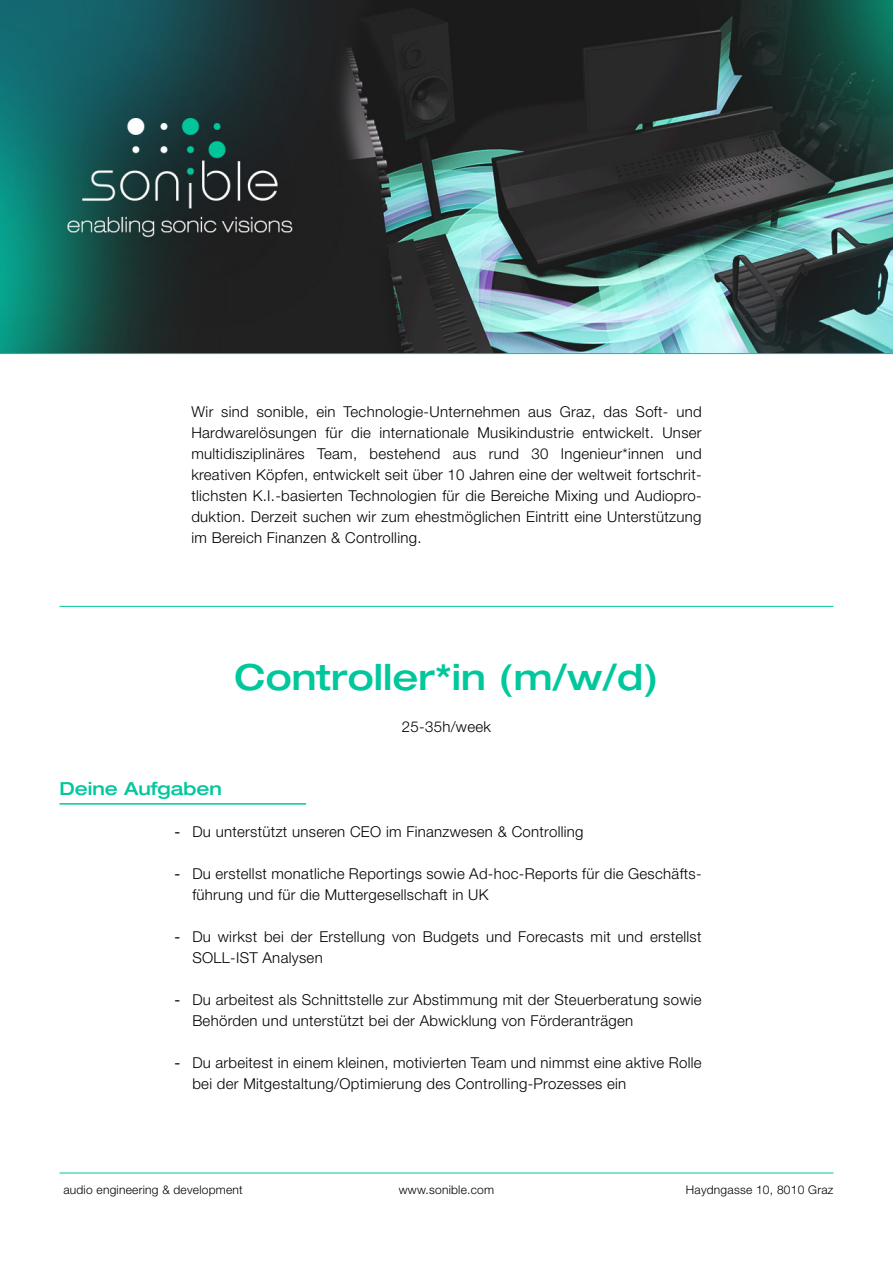
<style>
.page{position:relative;width:893px;height:1263px;background:#fff}
.page>*{position:absolute;margin:0;border:0;box-sizing:border-box;transform-origin:0 0}
.HL{font:500 expanded 36px "Helvetica Neue LT Pro";color:#00c79c}
.small_head{font:500 expanded 18px "Helvetica Neue LT Pro";color:#00c79c}
.ft{font:300 15px/21px "Helvetica Neue LT Pro";letter-spacing:.02em;color:#000}
.Fließtext{font:300 15px "Helvetica Neue LT Pro";letter-spacing:.02em;color:#000}
.t1{font:300 12px "Helvetica Neue LT Pro";letter-spacing:.02em;color:#000}
.s1{font-weight:400}
</style>
<div class="page">
<hr style="left:60px;top:1172px;width:773px;height:1px;background:#00c79c">
<img style="left:0;top:0;width:893px;height:353px">
<hr style="left:60px;top:606px;width:773px;height:1px;background:#00c79c">
<hr style="left:0;top:353px;width:893px;height:1px;background:#00c79c">
<hr style="left:60px;top:803px;width:246px;height:2px;background:#00c79c">
<p class="ft" style="left:191px;top:400px;width:512px;text-align:justify">Wir sind sonible, ein Technologie-Unternehmen aus Graz, das Soft- und Hardwarelösungen für die internationale Musikindustrie entwickelt. Unser multidisziplinäres Team, bestehend aus rund 30 Ingenieur*innen und kreativen Köpfen, entwickelt seit über 10 Jahren eine der weltweit fortschrit&shy;tlichsten K.I.-basierten Technologien für die Bereiche Mixing und Audiopro&shy;duktion. Derzeit suchen wir zum ehestmöglichen Eintritt eine Unterstützung im Bereich Finanzen &amp; Controlling.</p>
<p class="HL" style="left:235px;top:654px;width:425px">Controller*in (m/w/d)</p>
<p class="Fließtext" style="left:402px;top:717px;width:91px">25-35h/week</p>
<p class="small_head" style="left:60px;top:777px;width:164px">Deine Aufgaben</p>
<p class="ft" style="left:174px;top:820px;width:411px"><span class="s1">-</span> Du unterstützt unseren CEO im Finanzwesen &amp; Controlling</p>
<p class="ft" style="left:192px;top:862px;width:511px;text-indent:-18px"><span class="s1">-</span> Du erstellst monatliche Reportings sowie Ad-hoc-Reports für die Geschäfts&shy;führung und für die Muttergesellschaft in UK</p>
<p class="ft" style="left:192px;top:925px;width:511px;text-indent:-18px"><span class="s1">-</span> Du wirkst bei der Erstellung von Budgets und Forecasts mit und erstellst<br>SOLL-IST Analysen</p>
<p class="ft" style="left:192px;top:988px;width:511px;text-indent:-18px"><span class="s1">-</span> Du arbeitest als Schnittstelle zur Abstimmung mit der Steuerberatung sowie<br>Behörden und unterstützt bei der Abwicklung von Förderanträgen</p>
<p class="ft" style="left:192px;top:1051px;width:511px;text-indent:-18px"><span class="s1">-</span> Du arbeitest in einem kleinen, motivierten Team und nimmst eine aktive Rolle bei der Mitgestaltung/Optimierung des Controlling-Prozesses ein</p>
<p class="t1" style="left:63px;top:1182px;width:181px">audio engineering &amp; development</p>
<p class="t1" style="left:399px;top:1182px;width:97px">www.sonible.com</p>
<p class="t1" style="left:686px;top:1182px;width:149px">Haydngasse 10, 8010 Graz</p>
</div>
